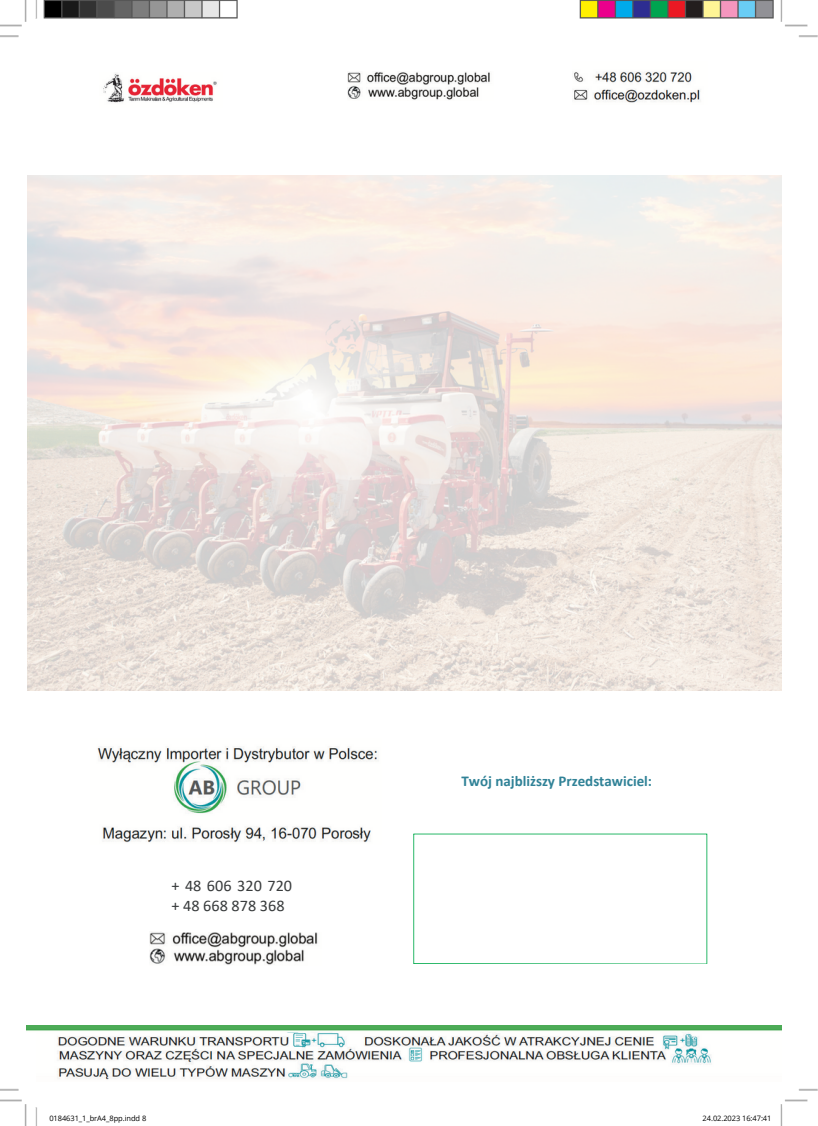
<style>
.page{position:relative;width:818px;height:1126px;background:#fff}
.page>*{position:absolute;margin:0;border:0;box-sizing:border-box;transform-origin:0 0}
.t1{font:16.25px/19.8px "Calibri";color:#393c3d}
.t2{font:700 15px "Calibri";color:#308297}
.t3{font:7.5px "Open Sans";letter-spacing:-.01em;color:#000}
</style>
<div class="page">
<img style="left:0;top:0;width:818px;height:1126px">
<p class="t1" style="left:171px;top:877px;width:122px">+ 48 606 320 720 + 48 668 878 368</p>
<p class="t2" style="left:461px;top:774px;width:192px">Twój najbliższy Przedstawiciel:</p>
<p class="t3" style="left:49px;top:1112px;width:98px">0184631_1_brA4_8pp.indd 8</p>
<p class="t3" style="left:702px;top:1112px;width:70px">24.02.2023 16:47:41</p>
</div>
